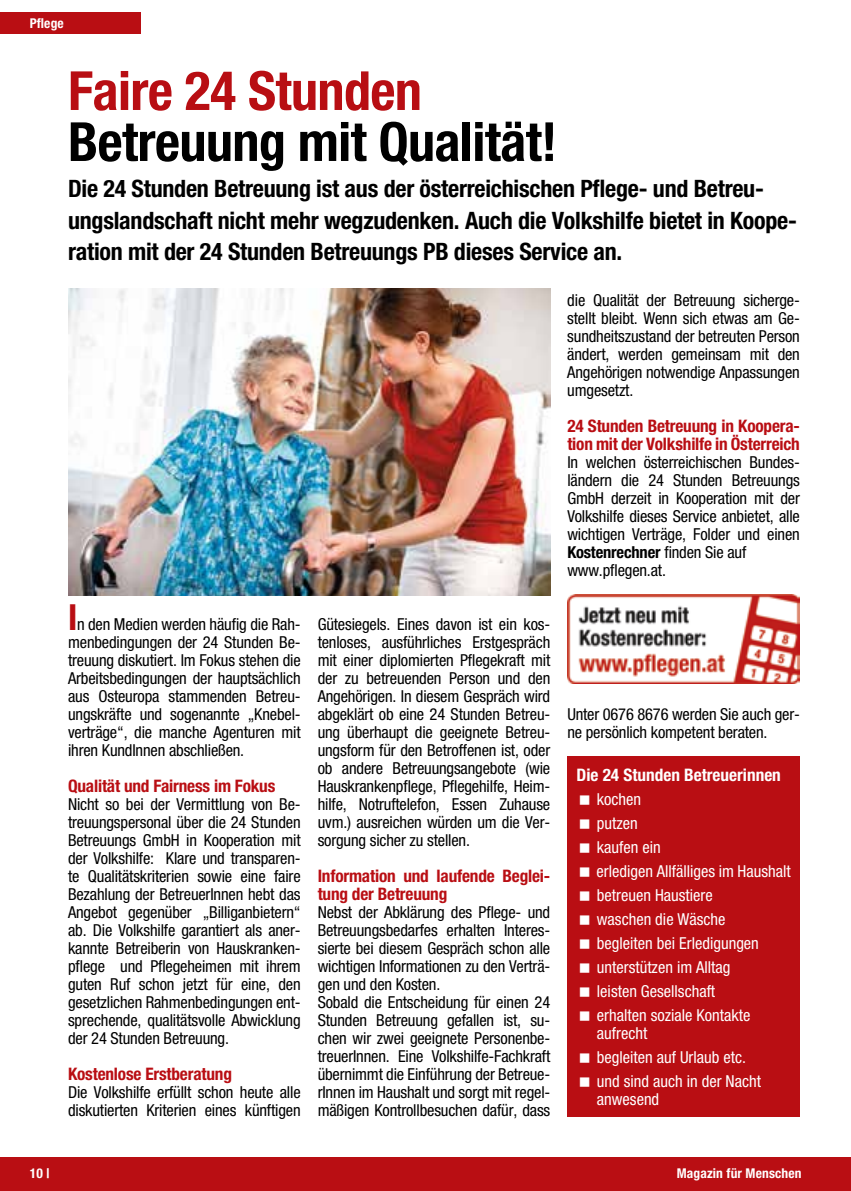
<style>
.page{position:relative;width:851px;height:1191px;background:#fff}
.page>*{position:absolute;margin:0;border:0;box-sizing:border-box;transform-origin:0 0}
.t1{font:700 condensed 54px "Helvetica Neue";letter-spacing:-.01em;color:#000}
.t2{font:700 condensed 54px "Helvetica Neue";letter-spacing:-.01em;color:#b80e13}
.t3{font:700 condensed 24px/31.5px "Helvetica Neue";letter-spacing:-.01em;color:#000}
.t4{font:700 condensed 17.25px/18px "Helvetica Neue";letter-spacing:-.01em;color:#b90e13}
.t5{font:700 condensed 17.25px "Helvetica Neue";color:#fff}
.t6{font:condensed 16.5px/18px "Helvetica Neue";letter-spacing:-.01em;color:#000;text-align:justify}
.t7{font:condensed 16.5px/24px "Helvetica Neue";color:#fff}
.t8{font:700 condensed 13.5px "Helvetica Neue";letter-spacing:.01em;color:#fff}
.s1{font-weight:700;font-size:36px;color:#b90e13}
.s2{font-weight:700}
</style>
<div class="page">
<div style="left:0;top:1157px;width:850px;height:34px;background:#b90e13"></div>
<div style="left:0;top:13px;width:140px;height:21px;background:#b90e13"></div>
<div style="left:567px;top:756px;width:232px;height:360px;background:#b90e13"></div>
<img style="left:68px;top:288px;width:482px;height:307px">
<img style="left:567px;top:594px;width:232px;height:89px">
<p class="t8" style="left:30px;top:15px;width:36px">Pflege</p>
<h1 class="t2" style="left:68px;top:58px;width:355px">Faire 24 Stunden</h1>
<h1 class="t1" style="left:68px;top:109px;width:490px">Betreuung mit Qualität!</h1>
<h2 class="t3" style="left:68px;top:172px;width:730px">Die 24 Stunden Betreuung ist aus der österreichischen Pflege- und Betreu&shy;ungslandschaft nicht mehr wegzudenken. Auch die Volkshilfe bietet in Koope&shy;ration mit der 24 Stunden Betreuungs PB dieses Service an.</h2>
<p class="t6" style="left:68px;top:615px;width:234px"><span class="s1">I</span>n den Medien werden häufig die Rah&shy;menbedingungen der 24 Stunden Be&shy;treuung diskutiert. Im Fokus stehen die Arbeitsbedingungen der hauptsächlich aus Osteuropa stammenden Betreu&shy;ungskräfte und sogenannte „Knebel&shy;verträge“, die manche Agenturen mit ihren KundInnen abschließen.</p>
<p class="t4" style="left:68px;top:777px;width:209px">Qualität und Fairness im Fokus</p>
<p class="t6" style="left:68px;top:795px;width:234px">Nicht so bei der Vermittlung von Be&shy;treuungspersonal über die 24 Stunden Betreuungs GmbH in Kooperation mit der Volkshilfe: Klare und transparen&shy;te Qualitätskriterien sowie eine faire Bezahlung der BetreuerInnen hebt das Angebot gegenüber „Billiganbietern“ ab. Die Volkshilfe garantiert als aner&shy;kannte Betreiberin von Hauskranken&shy;pflege und Pflegeheimen mit ihrem guten Ruf schon jetzt für eine, den gesetzlichen Rahmenbedingungen ent&shy;sprechende, qualitätsvolle Abwicklung der 24 Stunden Betreuung.</p>
<p class="t4" style="left:68px;top:1065px;width:165px">Kostenlose Erstberatung</p>
<p class="t6" style="left:68px;top:1083px;width:234px">Die Volkshilfe erfüllt schon heute alle diskutierten Kriterien eines künftigen</p>
<p class="t6" style="left:317px;top:615px;width:234px">Gütesiegels. Eines davon ist ein kos&shy;tenloses, ausführliches Erstgespräch mit einer diplomierten Pflegekraft mit der zu betreuenden Person und den Angehörigen. In diesem Gespräch wird abgeklärt ob eine 24 Stunden Betreu&shy;ung überhaupt die geeignete Betreu&shy;ungsform für den Betroffenen ist, oder ob andere Betreuungsangebote (wie Hauskrankenpflege, Pflegehilfe, Heim&shy;hilfe, Notruftelefon, Essen Zuhause uvm.) ausreichen würden um die Ver&shy;sorgung sicher zu stellen.</p>
<p class="t4" style="left:317px;top:867px;width:234px">Information und laufende Beglei&shy;tung der Betreuung</p>
<p class="t6" style="left:317px;top:903px;width:234px;text-align:left">Nebst der Abklärung des Pflege- und Betreuungsbedarfes erhalten Interes&shy;sierte bei diesem Gespräch schon alle wichtigen Informationen zu den Verträ&shy;gen und den Kosten.<br>Sobald die Entscheidung für einen 24<br>Stunden Betreuung gefallen ist, su&shy;chen wir zwei geeignete Personenbe&shy;treuerInnen. Eine Volkshilfe-Fachkraft übernimmt die Einführung der Betreue&shy;rInnen im Haushalt und sorgt mit regel&shy;mäßigen Kontrollbesuchen dafür, dass</p>
<p class="t6" style="left:567px;top:291px;width:234px">die Qualität der Betreuung sicherge&shy;stellt bleibt. Wenn sich etwas am Ge&shy;sundheitszustand der betreuten Person ändert, werden gemeinsam mit den Angehörigen notwendige Anpassungen umgesetzt.</p>
<p class="t4" style="left:567px;top:417px;width:234px">24 Stunden Betreuung in Koopera&shy;tion mit der Volkshilfe in Österreich</p>
<p class="t6" style="left:567px;top:453px;width:234px;text-align:left">In welchen österreichischen Bundes&shy;ländern die 24 Stunden Betreuungs GmbH derzeit in Kooperation mit der Volkshilfe dieses Service anbietet, alle wichtigen Verträge, Folder und einen <span class="s2">Kostenrechner</span> finden Sie auf www.pflegen.at.</p>
<p class="t6" style="left:567px;top:705px;width:234px">Unter 0676 8676 werden Sie auch ger&shy;ne persönlich kompetent beraten.</p>
<p class="t5" style="left:576px;top:764px;width:206px">Die 24 Stunden Betreuerinnen</p>
<p class="t7" style="left:596px;top:787px;width:196px">kochen<br>putzen<br>kaufen ein<br>erledigen Allfälliges im Haushalt betreuen Haustiere<br>waschen die Wäsche<br>begleiten bei Erledigungen unterstützen im Alltag<br>leisten Gesellschaft<br>erhalten soziale Kontakte</p>
<p class="t7" style="left:597px;top:1021px;width:166px">aufrecht<br>begleiten auf Urlaub etc. und sind auch in der Nacht</p>
<p class="t7" style="left:597px;top:1087px;width:64px">anwesend</p>
<p class="t8" style="left:30px;top:1165px;width:21px">10 |</p>
<p class="t8" style="left:676px;top:1165px;width:126px">Magazin für Menschen</p>
</div>
